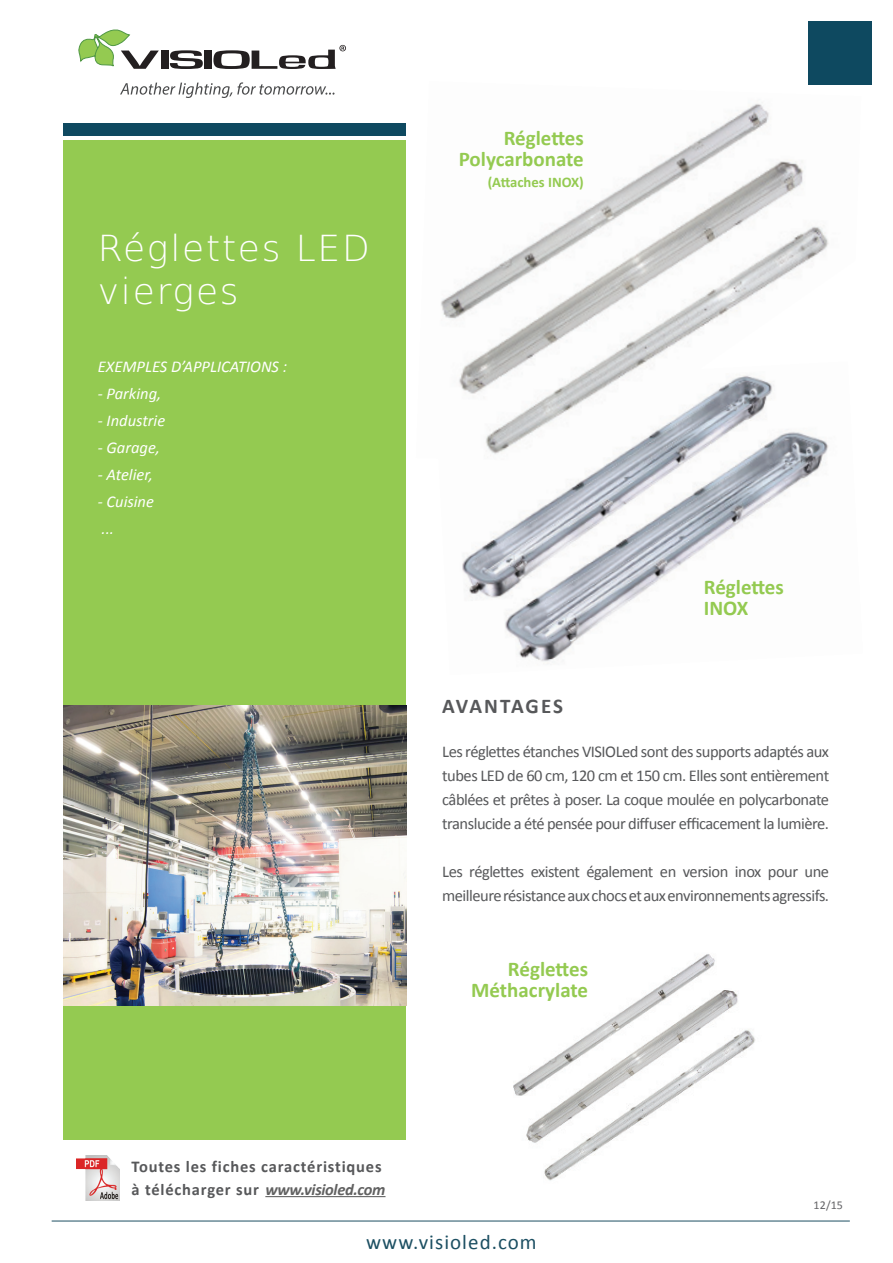
<style>
.page{position:relative;width:893px;height:1263px;background:#fff}
.page>*{position:absolute;margin:0;border:0;box-sizing:border-box;transform-origin:0 0}
.t1{font:200 36px/43.2px "DejaVu Sans";letter-spacing:.05em;color:#fff}
.t2{font:700 21px/21px "Calibri";color:#94ca51;text-align:right}
.t3{font:21px "Calibri";letter-spacing:.05em;color:#1c4f62}
.t4{font:700 21px "Calibri";letter-spacing:.09em;color:#57585a}
.t5{font:16.5px/24px "Calibri";letter-spacing:-.03em;color:#57585a;text-align:justify}
.t6{font:italic 16.5px/27px "Calibri";color:#fff}
.t7{font:700 16.5px/22.5px "Calibri";letter-spacing:.05em;color:#57585a}
.t8{font:700 14.7px "Calibri";color:#94ca51}
.t9{font:12px "Calibri";color:#636366}
.s1{font-style:italic;color:#616161}
</style>
<div class="page">
<img style="left:462px;top:462px;width:364px;height:202px">
<div style="left:64px;top:140px;width:342px;height:1000px;background:#94ca51"></div>
<div style="left:64px;top:123px;width:342px;height:13px;background:#0e4960"></div>
<img style="left:64px;top:706px;width:342px;height:299px">
<hr style="left:52px;top:1221px;width:798px;height:1px;background:#1c4f62">
<div style="left:161px;top:51px;width:7px;height:18px;background:#231f20"></div>
<svg style="left:170px;top:50px;width:33px;height:19px"></svg>
<div style="left:204px;top:51px;width:8px;height:18px;background:#231f20"></div>
<svg style="left:78px;top:29px;width:81px;height:40px"></svg>
<svg style="left:213px;top:45px;width:133px;height:24px"></svg>
<svg style="left:120px;top:82px;width:214px;height:16px"></svg>
<img style="left:441px;top:102px;width:388px;height:360px">
<img style="left:513px;top:954px;width:242px;height:227px">
<div style="left:808px;top:21px;width:64px;height:64px;background:#0e4960"></div>
<img style="left:77px;top:1155px;width:43px;height:45px">
<hr style="left:265px;top:1196px;width:120px;height:1px;background:#616161">
<h1 class="t1" style="left:98px;top:225px;width:273px">Réglettes LED vierges</h1>
<p class="t6" style="left:98px;top:352px;width:191px">EXEMPLES D’APPLICATIONS :</p>
<p class="t6" style="left:98px;top:379px;width:65px">- Parking,</p>
<p class="t6" style="left:98px;top:406px;width:69px">- Industrie</p>
<p class="t6" style="left:98px;top:433px;width:64px">- Garage,</p>
<p class="t6" style="left:98px;top:460px;width:57px">- Atelier,</p>
<p class="t6" style="left:98px;top:487px;width:58px">- Cuisine ...</p>
<p class="t2" style="left:459px;top:127px;width:127px">Réglettes<br>Polycarbonate</p>
<p class="t8" style="left:488px;top:172px;width:98px">(Attaches INOX)</p>
<p class="t2" style="left:704px;top:576px;width:82px;text-align:left">Réglettes<br>INOX</p>
<p class="t4" style="left:442px;top:691px;width:122px">AVANTAGES</p>
<p class="t5" style="left:442px;top:739px;width:388px">Les réglettes étanches VISIOLed sont des supports adaptés aux tubes LED de 60 cm, 120 cm et 150 cm. Elles sont entièrement câblées et prêtes à poser. La coque moulée en polycarbonate translucide a été pensée pour diffuser efficacement la lumière.</p>
<p class="t5" style="left:442px;top:859px;width:388px">Les réglettes existent également en version inox pour une meilleure résistance aux chocs et aux environnements agressifs.</p>
<p class="t2" style="left:471px;top:958px;width:118px">Réglettes<br>Méthacrylate</p>
<p class="t7" style="left:131px;top:1155px;width:256px">Toutes les fiches caractéristiques à télécharger sur <span class="s1">www.visioled.com</span></p>
<p class="t9" style="left:814px;top:1196px;width:31px">12/15</p>
<p class="t3" style="left:366px;top:1227px;width:172px">www.visioled.com</p>
</div>
